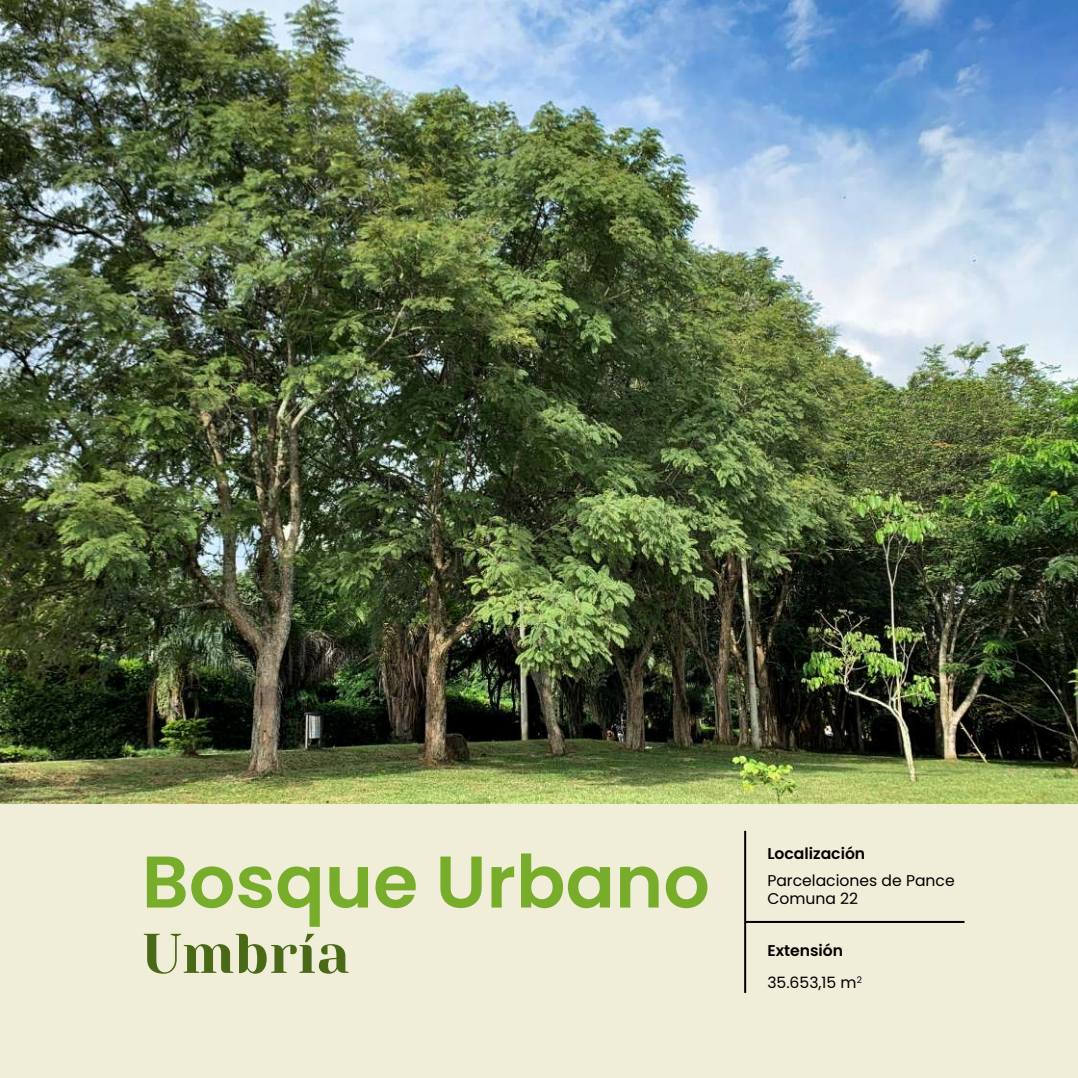
<style>
.page{position:relative;width:1078px;height:1078px;background:#fff}
.page>*{position:absolute;margin:0;border:0;box-sizing:border-box;transform-origin:0 0}
.t1{font:600 73px "Poppins";color:#78ad2b}
.t2{font:55.8px "Yeseva One";color:#4a6917}
.t3{font:15.6px/18.8px "Poppins";color:#000}
.t4{font:600 15.6px "Poppins";color:#000}
.s1{font-weight:600}
</style>
<div class="page">
<img style="left:0;top:0;width:1077px;height:804px">
<div style="left:0;top:804px;width:1077px;height:273px;background:#f0edd9"></div>
<hr style="left:744px;top:830px;width:2px;height:162px;background:#000">
<hr style="left:744px;top:920px;width:220px;height:2px;background:#000">
<h1 class="t1" style="left:142px;top:839px;width:569px">Bosque Urbano</h1>
<h2 class="t2" style="left:142px;top:912px;width:209px">Umbría</h2>
<p class="t4" style="left:767px;top:844px;width:99px">Localización</p>
<p class="t3" style="left:767px;top:870px;width:189px">Parcelaciones de Pance<br>Comuna 22</p>
<p class="t3" style="left:767px;top:934px;width:96px;line-height:31.8px"><span class="s1">Extensión<br></span>35.653,15 m<sup>2</sup></p>
</div>
